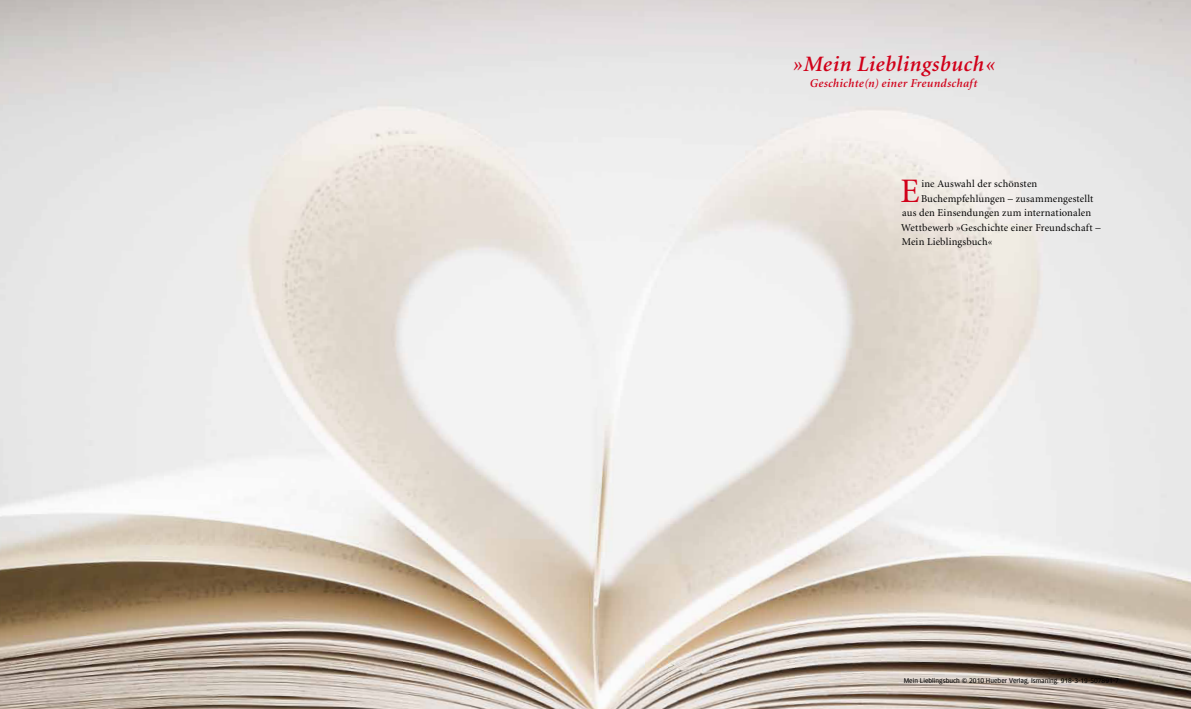
<style>
.page{position:relative;width:1191px;height:709px;background:#fff}
.page>*{position:absolute;margin:0;border:0;box-sizing:border-box;transform-origin:0 0}
.t1{font:34.4px "Minion";color:#d10019}
.t2{font:italic 600 22px "Minion";letter-spacing:.025em;color:#d10019}
.t3{font:italic 600 12px "Minion";letter-spacing:.025em;color:#d10019}
.t4{font:10.5px "Minion";letter-spacing:.015em;color:#000}
.t5{font:7px "Forward Sans";color:#000}
</style>
<div class="page">
<img style="left:0;top:0;width:1190px;height:708px">
<h2 class="t2" style="left:792px;top:56px;width:204px">» Mein Lieblingsbuch «</h2>
<p class="t3" style="left:809px;top:79px;width:169px">Geschichte(n) einer Freundschaft</p>
<h1 class="t1" style="left:900px;top:177px;width:21px">E</h1>
<p class="t4" style="left:921px;top:180px;width:117px">ine Auswahl der schönsten</p>
<p class="t4" style="left:921px;top:194px;width:174px">Buchempfehlungen – zusammengestellt</p>
<p class="t4" style="left:902px;top:209px;width:190px">aus den Einsendungen zum internationalen</p>
<p class="t4" style="left:901px;top:223px;width:201px">Wettbewerb »Geschichte einer Freundschaft –</p>
<p class="t4" style="left:901px;top:238px;width:92px">Mein Lieblingsbuch«</p>
<p class="t5" style="left:903px;top:677px;width:217px">Mein Lieblingsbuch © 2010 Hueber Verlag, Ismaning. 918-3-19-507891-7</p>
</div>
